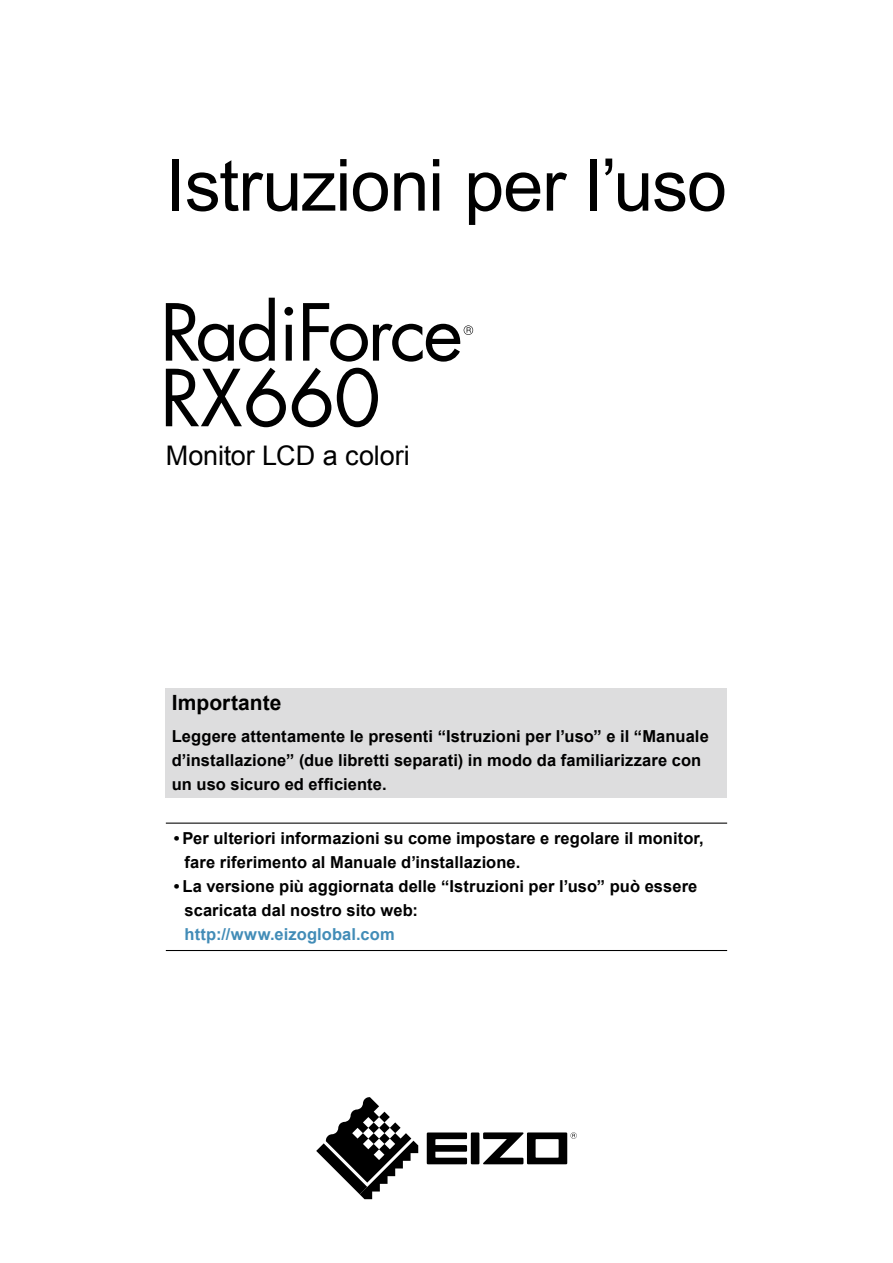
<style>
.page{position:relative;width:893px;height:1263px;background:#fff}
.page>*{position:absolute;margin:0;border:0;box-sizing:border-box;transform-origin:0 0}
.t1{font:72px "Arial";letter-spacing:-.015em;color:#000}
.t2{font:27px "Arial";letter-spacing:-.005em;color:#000}
.t3{font:700 21px "Arial";letter-spacing:.005em;color:#000}
.t4{font:700 16.5px/24px "Arial";letter-spacing:.005em;color:#000}
.t5{font:700 16.5px "Arial";letter-spacing:.005em;color:#428cb7}
</style>
<div class="page">
<div style="left:166px;top:688px;width:561px;height:110px;background:#ddddde"></div>
<hr style="left:166px;top:822px;width:561px;height:2px;background:#000">
<hr style="left:166px;top:950px;width:561px;height:1px;background:#000">
<svg style="left:427px;top:1132px;width:150px;height:32px"></svg>
<svg style="left:316px;top:1097px;width:102px;height:102px"></svg>
<svg style="left:166px;top:298px;width:109px;height:64px"></svg>
<svg style="left:284px;top:307px;width:9px;height:54px"></svg>
<svg style="left:303px;top:303px;width:170px;height:59px"></svg>
<svg style="left:166px;top:368px;width:120px;height:59px"></svg>
<svg style="left:292px;top:368px;width:39px;height:59px"></svg>
<svg style="left:337px;top:368px;width:41px;height:59px"></svg>
<h1 class="t1" style="left:166px;top:138px;width:563px">Istruzioni per l’uso</h1>
<h2 class="t2" style="left:166px;top:438px;width:246px">Monitor LCD a colori</h2>
<p class="t3" style="left:172px;top:688px;width:111px">Importante</p>
<p class="t4" style="left:172px;top:724px;width:538px">Leggere attentamente le presenti “Istruzioni per l’uso” e il “Manuale d’installazione” (due libretti separati) in modo da familiarizzare con un uso sicuro ed efficiente.</p>
<p class="t4" style="left:185px;top:826px;width:520px;text-indent:-11px">• Per ulteriori informazioni su come impostare e regolare il monitor, fare riferimento al Manuale d’installazione.</p>
<p class="t4" style="left:185px;top:874px;width:514px;text-indent:-11px">• La versione più aggiornata delle “Istruzioni per l’uso” può essere scaricata dal nostro sito web:</p>
<p class="t5" style="left:185px;top:923px;width:212px">http://www.eizoglobal.com</p>
</div>
